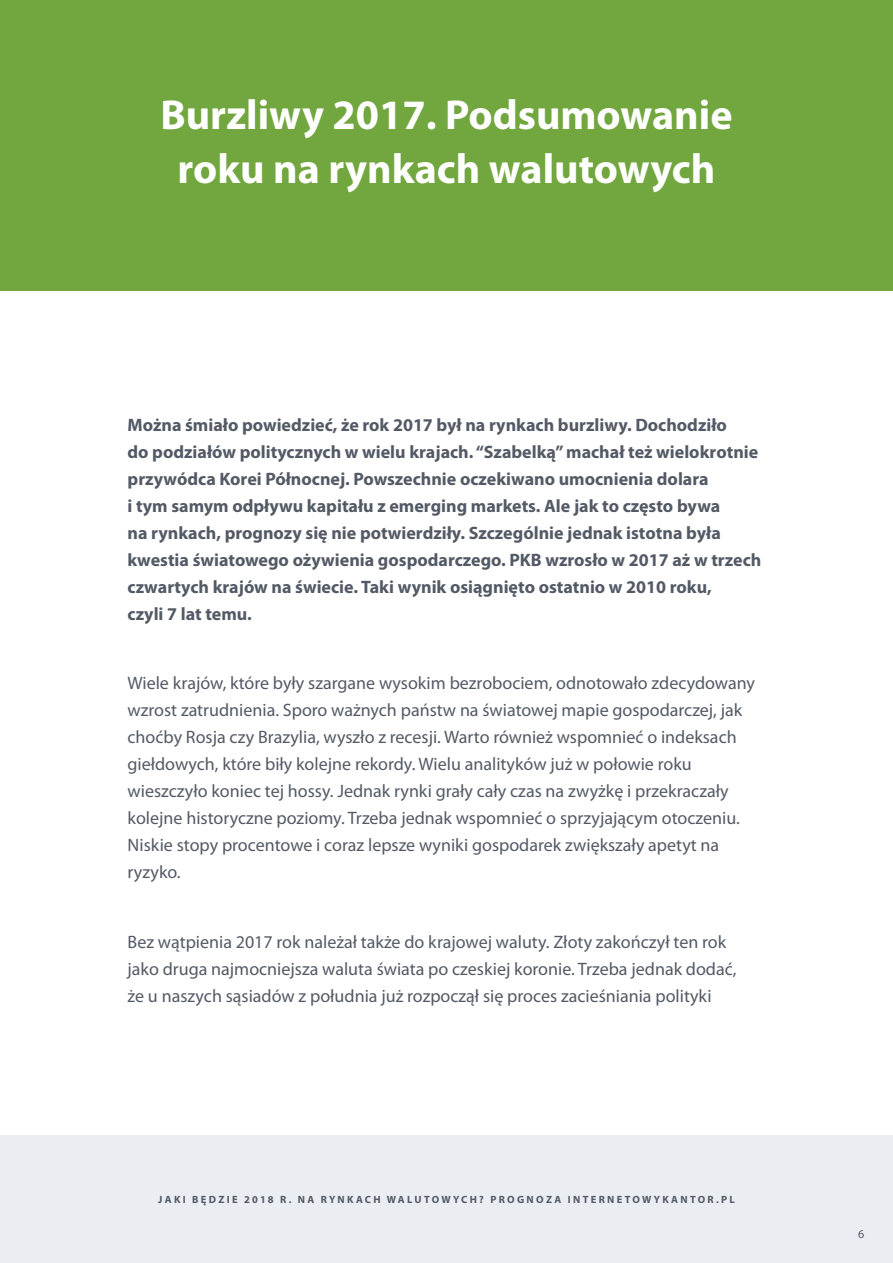
<style>
.page{position:relative;width:893px;height:1263px;background:#fff}
.page>*{position:absolute;margin:0;border:0;box-sizing:border-box;transform-origin:0 0}
.t1{font:700 42px/54px "Myriad Pro";color:#fff;text-align:center}
.t2{font:18px/27px "Myriad Pro";color:#535a65}
.t3{font:700 18px/27px "Myriad Pro";color:#535a65}
.t4{font:12px "Myriad Pro";color:#535a65}
.t5{font:700 10.5px "Myriad Pro";letter-spacing:.22em;color:#535a65}
</style>
<div class="page">
<div style="left:0;top:0;width:893px;height:291px;background:#72a63e"></div>
<div style="left:0;top:1135px;width:893px;height:128px;background:#eaedf2"></div>
<h1 class="t1" style="left:160px;top:88px;width:574px">Burzliwy 2017. Podsumowanie roku na rynkach walutowych</h1>
<p class="t3" style="left:128px;top:411px;width:635px">Można śmiało powiedzieć, że rok 2017 był na rynkach burzliwy. Dochodziło<br>do podziałów politycznych w wielu krajach. “Szabelką” machał też wielokrotnie przywódca Korei Północnej. Powszechnie oczekiwano umocnienia dolara<br>i tym samym odpływu kapitału z emerging markets. Ale jak to często bywa<br>na rynkach, prognozy się nie potwierdziły. Szczególnie jednak istotna była kwestia światowego ożywienia gospodarczego. PKB wzrosło w 2017 aż w trzech czwartych krajów na świecie. Taki wynik osiągnięto ostatnio w 2010 roku,<br>czyli 7 lat temu.</p>
<p class="t2" style="left:128px;top:670px;width:629px">Wiele krajów, które były szargane wysokim bezrobociem, odnotowało zdecydowany wzrost zatrudnienia. Sporo ważnych państw na światowej mapie gospodarczej, jak choćby Rosja czy Brazylia, wyszło z recesji. Warto również wspomnieć o indeksach giełdowych, które biły kolejne rekordy. Wielu analityków już w połowie roku wieszczyło koniec tej hossy. Jednak rynki grały cały czas na zwyżkę i przekraczały kolejne historyczne poziomy. Trzeba jednak wspomnieć o sprzyjającym otoczeniu.<br>Niskie stopy procentowe i coraz lepsze wyniki gospodarek zwiększały apetyt na ryzyko.</p>
<p class="t2" style="left:128px;top:928px;width:610px">Bez wątpienia 2017 rok należał także do krajowej waluty. Złoty zakończył ten rok jako druga najmocniejsza waluta świata po czeskiej koronie. Trzeba jednak dodać, że u naszych sąsiadów z południa już rozpoczął się proces zacieśniania polityki</p>
<p class="t5" style="left:158px;top:1193px;width:578px">JAKI BĘDZIE 2018 R. NA RYNKACH WALUTOWYCH? PROGNOZA INTERNETOWYKANTOR.PL</p>
<p class="t4" style="left:858px;top:1227px;width:8px">6</p>
</div>
